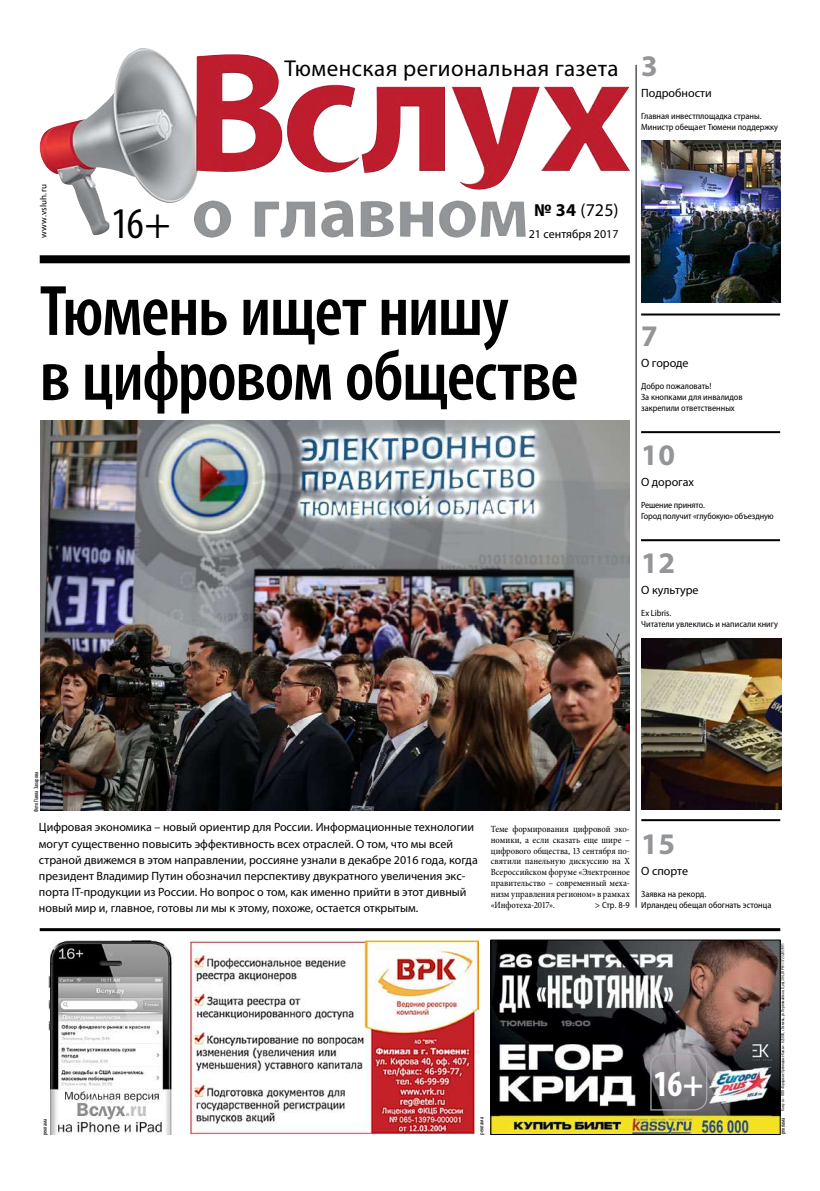
<style>
.page{position:relative;width:820px;height:1191px;background:#fff}
.page>*{position:absolute;margin:0;border:0;box-sizing:border-box;transform-origin:0 0}
.t1{font:600 condensed 72px/64.8px "Myriad Pro";letter-spacing:-.02em;color:#000}
.t2{font:condensed 44px "Myriad Pro";color:#000}
.t3{font:700 condensed 36.8px "Myriad Pro";color:#fff;scale:.95 1}
.t4{font:700 30px "Myriad Pro";color:#939598}
.t5{font:23px "Myriad Pro";letter-spacing:.02em;color:#000}
.t6{font:18px "Myriad Pro";color:#000}
.t7{font:12px/16.2px "Myriad Pro";color:#000}
.t8{font:condensed 9.5px/10.8px "Minion Pro";color:#000;text-align:justify}
.t9{font:semi-condensed 9px/10.8px "Myriad Pro";color:#000}
.t10{font:9px "Myriad Pro";letter-spacing:.02em;color:#000}
.t11{font:condensed 6px "Myriad Pro";color:#000}
.t12{font:condensed 6px "Myriad Pro";color:#000;scale:1.06 1}
.t13{font:condensed 4.4px "Myriad Pro";color:#000}
.s1{font-weight:700}
</style>
<div class="page">
<div style="left:40px;top:255px;width:589px;height:8px;background:#000"></div>
<img style="left:39px;top:48px;width:590px;height:190px">
<img style="left:492px;top:942px;width:286px;height:190px">
<div style="left:490px;top:940px;width:290px;height:194px;border:1px solid #000"></div>
<img style="left:190px;top:940px;width:288px;height:194px">
<hr style="left:40px;top:928px;width:740px;height:3px;background:#000">
<hr style="left:635px;top:65px;width:1px;height:842px;background:#000">
<img style="left:48px;top:940px;width:125px;height:194px">
<svg style="left:649px;top:1052px;width:58px;height:59px"></svg>
<img style="left:40px;top:420px;width:589px;height:390px">
<hr style="left:641px;top:819px;width:139px;height:2px;background:#000">
<hr style="left:640px;top:539px;width:139px;height:2px;background:#000">
<hr style="left:641px;top:313px;width:138px;height:2px;background:#000">
<hr style="left:641px;top:431px;width:138px;height:2px;background:#000">
<img style="left:641px;top:140px;width:139px;height:162px">
<img style="left:641px;top:638px;width:139px;height:171px">
<p class="t10" style="left:38px;top:238px;width:55px;rotate:-90deg">www.vsluh.ru</p>
<h2 class="t2" style="left:111px;top:196px;width:61px">16+</h2>
<h3 class="t5" style="left:284px;top:54px;width:335px">Тюменская региональная газета</h3>
<h3 class="t6" style="left:534px;top:199px;width:86px"><span class="s1">№ 34</span> (725)</h3>
<p class="t7" style="left:528px;top:225px;width:91px">21 сентября 2017</p>
<h1 class="t1" style="left:40px;top:280px;width:540px">Тюмень ищет нишу<br>в цифровом обществе</h1>
<h3 class="t4" style="left:641px;top:46px;width:18px">3</h3>
<p class="t7" style="left:641px;top:85px;width:72px">Подробности</p>
<p class="t9" style="left:641px;top:111px;width:138px">Главная инвестплощадка страны.<br>Министр обещает Тюмени поддержку</p>
<h3 class="t4" style="left:641px;top:316px;width:18px">7</h3>
<p class="t7" style="left:641px;top:355px;width:49px">О городе</p>
<p class="t9" style="left:641px;top:381px;width:103px">Добро пожаловать!<br>За кнопками для инвалидов закрепили ответственных</p>
<h3 class="t4" style="left:641px;top:435px;width:35px">10</h3>
<p class="t7" style="left:641px;top:474px;width:54px">О дорогах</p>
<p class="t9" style="left:641px;top:499px;width:134px">Решение принято.<br>Город получит «глубокую» объездную</p>
<h3 class="t4" style="left:641px;top:543px;width:35px">12</h3>
<p class="t7" style="left:641px;top:582px;width:59px">О культуре</p>
<p class="t9" style="left:641px;top:607px;width:138px">Ex Libris.<br>Читатели увлеклись и написали книгу</p>
<p class="t11" style="left:33px;top:812px;width:43px;rotate:-90deg">Фото Павла Захарова</p>
<p class="t7" style="left:39px;top:819px;width:440px">Цифровая экономика – новый ориентир для России. Информационные технологии могут существенно повысить эффективность всех отраслей. О том, что мы всей страной движемся в этом направлении, россияне узнали в декабре 2016 года, когда президент Владимир Путин обозначил перспективу двукратного увеличения экс&shy;порта IT-продукции из России. Но вопрос о том, как именно прийти в этот дивный новый мир и, главное, готовы ли мы к этому, похоже, остается открытым.</p>
<p class="t8" style="left:490px;top:824px;width:140px">Теме формирования цифровой эко&shy;номики, а если сказать еще шире – цифрового общества, 13 сентября по&shy;святили панельную дискуссию на X Всероссийском форуме «Электронное правительство – современный меха&shy;низм управления регионом» в рамках «Инфотеха-2017».</p>
<p class="t9" style="left:594px;top:899px;width:37px">&gt; Стр. 8-9</p>
<p class="t11" style="left:41px;top:1135px;width:18px;rotate:-90deg">реклама</p>
<p class="t12" style="left:477px;top:1134px;width:18px;rotate:-90deg">реклама</p>
<h3 class="t4" style="left:641px;top:824px;width:35px">15</h3>
<p class="t7" style="left:641px;top:862px;width:48px">О спорте</p>
<p class="t9" style="left:641px;top:888px;width:131px">Заявка на рекорд.<br>Ирландец обещал обогнать эстонца</p>
<h3 class="t3" style="left:653px;top:1060px;width:54px">16+</h3>
<p class="t13" style="left:779px;top:1110px;width:168px;rotate:-90deg">Kassy.ru – ООО «Городские Зрелищные Кассы». 625000, г. Тюмень, ул. Первомайская, 8, оф. 304, огрн 1117232051991</p>
<p class="t11" style="left:778px;top:1134px;width:18px;rotate:-90deg">реклама</p>
</div>
